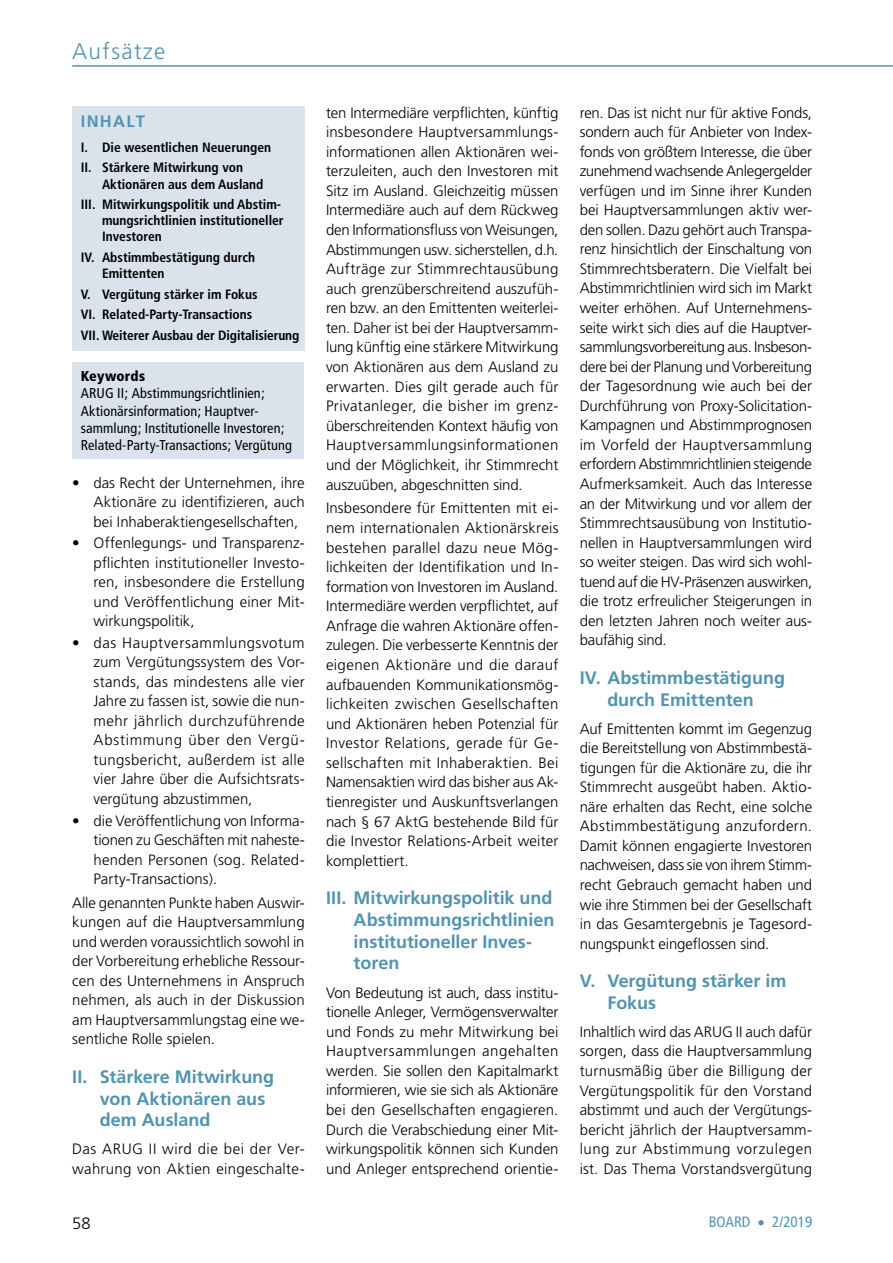
<style>
.page{position:relative;width:893px;height:1263px;background:#fff}
.page>*{position:absolute;margin:0;border:0;box-sizing:border-box;transform-origin:0 0}
.t1{font:300 22.5px "Frutiger";letter-spacing:.06em;color:#5194b1}
.t2{font:700 18px/21.6px "Frutiger";letter-spacing:-.005em;color:#5194b1}
.t3{font:700 16.5px "Frutiger";color:#5194b1}
.t4{font:300 16.5px "Frutiger";color:#000}
.t5{font:300 15px/19.5px "Frutiger";color:#000;text-align:justify}
.t6{font:300 15px/19.5px "Frutiger";letter-spacing:.025em;color:#000}
.t7{font:condensed 15px "Frutiger";color:#5194b1}
.t8{font:condensed 14.25px/17.1px "Frutiger";letter-spacing:.005em;color:#000}
.t9{font:900 condensed 14.25px "Frutiger";letter-spacing:.015em;color:#000}
.t10{font:700 condensed 13.5px/20.5px "Frutiger";color:#000}
</style>
<div class="page">
<hr style="left:72px;top:65px;width:821px;height:2px;background:#5194b1">
<div style="left:72px;top:106px;width:233px;height:244px;background:#dae3eb"></div>
<div style="left:72px;top:362px;width:232px;height:96px;background:#dae3eb"></div>
<h1 class="t1" style="left:72px;top:39px;width:95px">Aufsätze</h1>
<p class="t3" style="left:81px;top:112px;width:63px">Inhalt</p>
<p class="t10" style="left:81px;top:137px;width:192px">I. Die wesentlichen Neuerungen<br>II. Stärkere Mitwirkung von</p>
<p class="t10" style="left:81px;top:174px;width:202px;text-align:center">Aktionären aus dem Ausland<br>III. Mitwirkungspolitik und Abstim-</p>
<p class="t10" style="left:102px;top:212px;width:183px;line-height:16.2px">mungsrichtlinien institutioneller<br>Investoren</p>
<p class="t10" style="left:102px;top:249px;width:155px;line-height:16.2px;text-indent:-21px">IV. Abstimmbestätigung durch<br>Emittenten</p>
<p class="t10" style="left:81px;top:284px;width:220px">V. Vergütung stärker im Fokus<br>VI. Related-Party-Transactions<br>VII. Weiterer Ausbau der Digitalisierung</p>
<p class="t9" style="left:81px;top:368px;width:66px">Keywords</p>
<p class="t8" style="left:81px;top:385px;width:213px">ARUG II; Abstimmungsrichtlinien; Aktionärsinformation; Hauptver&shy;sammlung; Institutionelle Investoren; Related-Party-Transactions; Vergütung</p>
<p class="t5" style="left:94px;top:473px;width:213px;text-indent:-21px">• das Recht der Unternehmen, ihre Aktionäre zu identifizieren, auch bei Inhaberaktiengesellschaften,</p>
<p class="t5" style="left:94px;top:534px;width:213px;text-indent:-21px">• Offenlegungs- und Transparenz&shy;pflichten institutioneller Investo&shy;ren, insbesondere die Erstellung und Veröffentlichung einer Mit&shy;wirkungspolitik,</p>
<p class="t5" style="left:94px;top:633px;width:213px;text-indent:-21px">• das Hauptversammlungsvotum zum Vergütungssystem des Vor&shy;stands, das mindestens alle vier Jahre zu fassen ist, sowie die nun&shy;mehr jährlich durchzuführende Abstimmung über den Vergü&shy;tungsbericht, außerdem ist alle vier Jahre über die Aufsichtsrats&shy;vergütung abzustimmen,</p>
<p class="t5" style="left:94px;top:811px;width:213px;text-indent:-21px">• die Veröffentlichung von Informa&shy;tionen zu Geschäften mit naheste&shy;henden Personen (sog. Related-Party-Transactions).</p>
<p class="t5" style="left:72px;top:893px;width:234px">Alle genannten Punkte haben Auswir&shy;kungen auf die Hauptversammlung und werden voraussichtlich sowohl in der Vorbereitung erhebliche Ressour&shy;cen des Unternehmens in Anspruch nehmen, als auch in der Diskussion am Hauptversammlungstag eine we&shy;sentliche Rolle spielen.</p>
<p class="t2" style="left:100px;top:1066px;width:176px;text-indent:-28px">II. Stärkere M itwirkung von Aktionären aus dem Ausland</p>
<p class="t6" style="left:72px;top:1139px;width:234px">Das ARUG II wird die bei der Ver&shy;wahrung von Aktien eingeschalte-</p>
<p class="t5" style="left:326px;top:103px;width:234px">ten Intermediäre verpflichten, künftig insbesondere Hauptversammlungs&shy;informationen allen Aktionären wei&shy;terzuleiten, auch den Investoren mit Sitz im Ausland. Gleichzeitig müssen Intermediäre auch auf dem Rückweg den Informationsfluss von Weisungen, Abstimmungen usw. sicherstellen, d.h.<br>Aufträge zur Stimmrechtausübung auch grenzüberschreitend auszufüh&shy;ren bzw. an den Emittenten weiterlei&shy;ten. Daher ist bei der Hauptversamm&shy;lung künftig eine stärkere Mitwirkung von Aktionären aus dem Ausland zu erwarten. Dies gilt gerade auch für Privatanleger, die bisher im grenz&shy;überschreitenden Kontext häufig von Hauptversammlungsinformationen und der Möglichkeit, ihr Stimmrecht auszuüben, abgeschnitten sind.</p>
<p class="t5" style="left:326px;top:499px;width:234px">Insbesondere für Emittenten mit ei&shy;nem internationalen Aktionärskreis bestehen parallel dazu neue Mög&shy;lichkeiten der Identifikation und In&shy;formation von Investoren im Ausland.<br>Intermediäre werden verpflichtet, auf Anfrage die wahren Aktionäre offen&shy;zulegen. Die verbesserte Kenntnis der eigenen Aktionäre und die darauf aufbauenden Kommunikationsmög&shy;lichkeiten zwischen Gesellschaften und Aktionären heben Potenzial für Investor Relations, gerade für Ge&shy;sellschaften mit Inhaberaktien. Bei Namensaktien wird das bisher aus Ak&shy;tienregister und Auskunftsverlangen nach § 67 AktG bestehende Bild für die Investor Relations-Arbeit weiter komplettiert.</p>
<p class="t2" style="left:354px;top:887px;width:202px;text-indent:-28px">III. M itwirkungspolitik und<br>Abstimmungsrichtlinien institutioneller Inves&shy;toren</p>
<p class="t5" style="left:326px;top:983px;width:234px">Von Bedeutung ist auch, dass institu&shy;tionelle Anleger, Vermögensverwalter und Fonds zu mehr Mitwirkung bei Hauptversammlungen angehalten werden. Sie sollen den Kapitalmarkt informieren, wie sie sich als Aktionäre bei den Gesellschaften engagieren.<br>Durch die Verabschiedung einer Mit&shy;wirkungspolitik können sich Kunden und Anleger entsprechend orientie-</p>
<p class="t5" style="left:580px;top:103px;width:234px">ren. Das ist nicht nur für aktive Fonds, sondern auch für Anbieter von Index&shy;fonds von größtem Interesse, die über zunehmend wachsende Anlegergelder verfügen und im Sinne ihrer Kunden bei Hauptversammlungen aktiv wer&shy;den sollen. Dazu gehört auch Transpa&shy;renz hinsichtlich der Einschaltung von Stimmrechtsberatern. Die Vielfalt bei Abstimmrichtlinien wird sich im Markt weiter erhöhen. Auf Unternehmens&shy;seite wirkt sich dies auf die Hauptver&shy;sammlungsvorbereitung aus. Insbeson&shy;dere bei der Planung und Vorbereitung der Tagesordnung wie auch bei der Durchführung von Proxy-Solicitation-Kampagnen und Abstimmprognosen im Vorfeld der Hauptversammlung erfordern Abstimmrichtlinien steigende Aufmerksamkeit. Auch das Interesse an der Mitwirkung und vor allem der Stimmrechtsausübung von Institutio&shy;nellen in Hauptversammlungen wird so weiter steigen. Das wird sich wohl&shy;tuend auf die HV-Präsenzen auswirken, die trotz erfreulicher Steigerungen in den letzten Jahren noch weiter aus&shy;baufähig sind.</p>
<p class="t2" style="left:580px;top:667px;width:207px;text-align:center">IV. Abstimmbestätigung durch Emittenten</p>
<p class="t5" style="left:580px;top:719px;width:234px">Auf Emittenten kommt im Gegenzug die Bereitstellung von Abstimmbestä&shy;tigungen für die Aktionäre zu, die ihr Stimmrecht ausgeübt haben. Aktio&shy;näre erhalten das Recht, eine solche Abstimmbestätigung anzufordern.<br>Damit können engagierte Investoren nachweisen, dass sie von ihrem Stimm&shy;recht Gebrauch gemacht haben und wie ihre Stimmen bei der Gesellschaft in das Gesamtergebnis je Tagesord&shy;nungspunkt eingeflossen sind.</p>
<p class="t2" style="left:607px;top:970px;width:181px;text-indent:-28px">V. Vergütung stärker im<br>Fokus</p>
<p class="t5" style="left:580px;top:1022px;width:234px">Inhaltlich wird das ARUG II auch dafür sorgen, dass die Hauptversammlung turnusmäßig über die Billigung der Vergütungspolitik für den Vorstand abstimmt und auch der Vergütungs&shy;bericht jährlich der Hauptversamm&shy;lung zur Abstimmung vorzulegen ist. Das Thema Vorstandsvergütung</p>
<p class="t4" style="left:72px;top:1213px;width:20px">58</p>
<p class="t7" style="left:709px;top:1213px;width:105px">BOARD • 2/2019</p>
</div>
